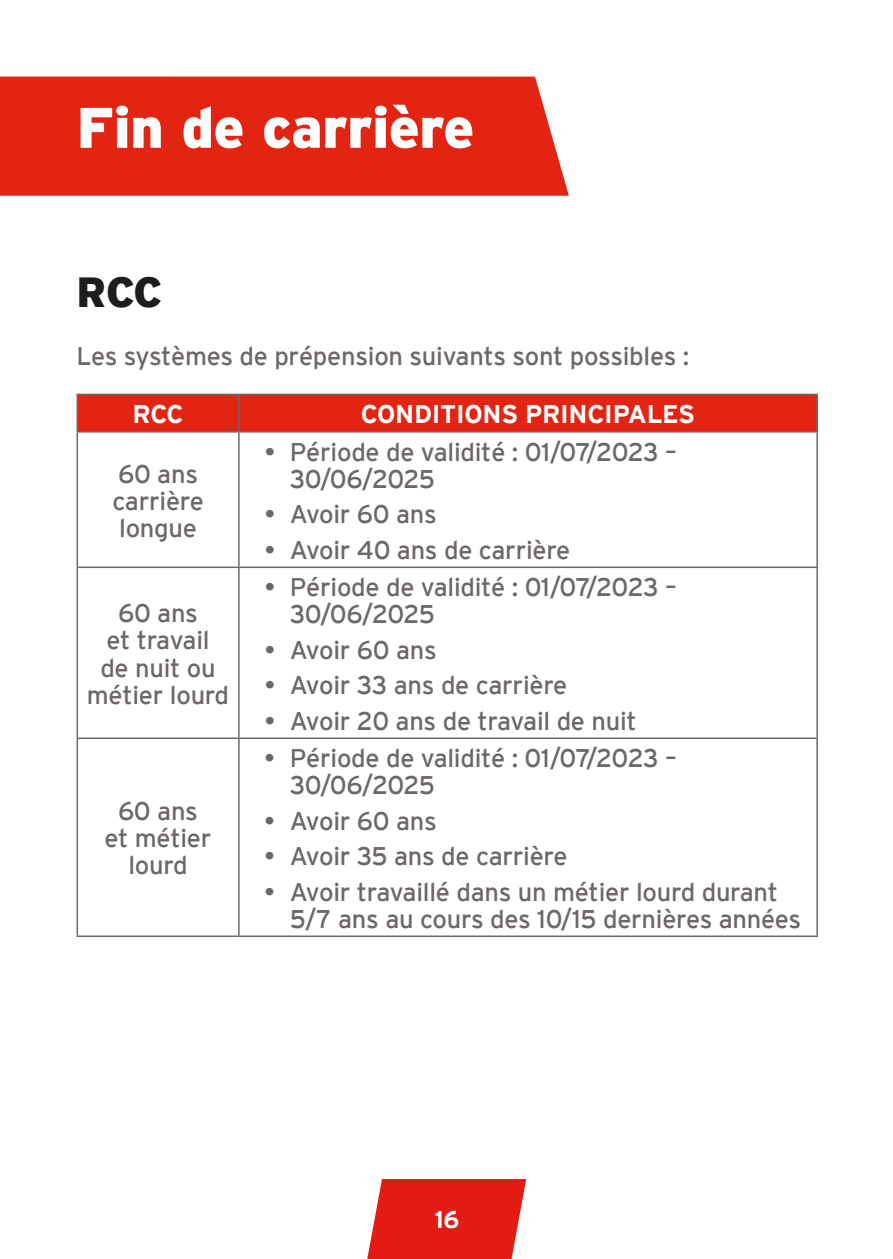
<style>
.page{position:relative;width:893px;height:1259px;background:#fff}
.page>*{position:absolute;margin:0;border:0;box-sizing:border-box;transform-origin:0 0}
.t1{font:900 57px "Interstate";letter-spacing:-.01em;color:#fff}
.t2{font:900 42px "Interstate";color:#1d1d1b}
.t3{font:25.5px/27px "Interstate";letter-spacing:-.01em;color:#6d6768}
.t4{font:700 25.5px "Interstate";letter-spacing:-.01em;color:#fff}
.t5{font:700 24px "Interstate";color:#fff}
</style>
<div class="page">
<div style="left:78px;top:395px;width:738px;height:36px;background:#e42413"></div>
<hr style="left:77px;top:394px;width:162px;height:1px;background:#6d6768">
<hr style="left:77px;top:395px;width:1px;height:36px;background:#6d6768">
<hr style="left:239px;top:394px;width:579px;height:1px;background:#6d6768">
<hr style="left:238px;top:395px;width:2px;height:36px;background:#6d6768">
<hr style="left:816px;top:395px;width:2px;height:36px;background:#6d6768">
<hr style="left:77px;top:431px;width:162px;height:1px;background:#6d6768">
<hr style="left:77px;top:432px;width:1px;height:134px;background:#6d6768">
<hr style="left:239px;top:431px;width:579px;height:1px;background:#6d6768">
<hr style="left:238px;top:432px;width:2px;height:134px;background:#6d6768">
<hr style="left:816px;top:432px;width:2px;height:134px;background:#6d6768">
<hr style="left:77px;top:566px;width:162px;height:2px;background:#6d6768">
<hr style="left:77px;top:568px;width:1px;height:169px;background:#6d6768">
<hr style="left:239px;top:566px;width:579px;height:2px;background:#6d6768">
<hr style="left:238px;top:568px;width:2px;height:169px;background:#6d6768">
<hr style="left:816px;top:568px;width:2px;height:169px;background:#6d6768">
<hr style="left:77px;top:737px;width:162px;height:2px;background:#6d6768">
<hr style="left:77px;top:739px;width:1px;height:196px;background:#6d6768">
<hr style="left:239px;top:737px;width:579px;height:2px;background:#6d6768">
<hr style="left:238px;top:739px;width:2px;height:196px;background:#6d6768">
<hr style="left:816px;top:739px;width:2px;height:196px;background:#6d6768">
<hr style="left:77px;top:935px;width:162px;height:2px;background:#6d6768">
<hr style="left:239px;top:935px;width:579px;height:2px;background:#6d6768">
<div style="left:0;top:77px;width:569px;height:119px;background:#e42413"></div>
<svg style="left:367px;top:1179px;width:159px;height:80px;background:#e63028"></svg>
<h1 class="t1" style="left:77px;top:95px;width:399px">Fin de carrière</h1>
<h2 class="t2" style="left:77px;top:268px;width:87px">RCC</h2>
<p class="t3" style="left:77px;top:342px;width:614px">Les systèmes de prépension suivants sont possibles :</p>
<p class="t4" style="left:132px;top:400px;width:53px">RCC</p>
<p class="t4" style="left:361px;top:400px;width:336px">CONDITIONS PRINCIPALES</p>
<p class="t3" style="left:112px;top:460px;width:93px">60 ans carrière longue</p>
<p class="t3" style="left:87px;top:600px;width:144px;text-align:center">60 ans<br>et travail<br>de nuit ou métier lourd</p>
<p class="t3" style="left:105px;top:798px;width:108px;text-align:center">60 ans et métier lourd</p>
<p class="t3" style="left:290px;top:438px;width:388px;text-indent:-26px">• Période de validité : 01/07/2023 –<br>30/06/2025</p>
<p class="t3" style="left:264px;top:500px;width:174px">• Avoir 60 ans</p>
<p class="t3" style="left:264px;top:536px;width:307px">• Avoir 40 ans de carrière</p>
<p class="t3" style="left:290px;top:573px;width:388px;text-indent:-26px">• Période de validité : 01/07/2023 –<br>30/06/2025</p>
<p class="t3" style="left:264px;top:636px;width:174px">• Avoir 60 ans</p>
<p class="t3" style="left:264px;top:671px;width:304px">• Avoir 33 ans de carrière</p>
<p class="t3" style="left:264px;top:707px;width:374px">• Avoir 20 ans de travail de nuit</p>
<p class="t3" style="left:290px;top:744px;width:388px;text-indent:-26px">• Période de validité : 01/07/2023 –<br>30/06/2025</p>
<p class="t3" style="left:264px;top:807px;width:174px">• Avoir 60 ans</p>
<p class="t3" style="left:264px;top:842px;width:305px">• Avoir 35 ans de carrière</p>
<p class="t3" style="left:290px;top:878px;width:513px;text-indent:-26px">• Avoir travaillé dans un métier lourd durant<br>5/7 ans au cours des 10/15 dernières années</p>
<p class="t5" style="left:434px;top:1206px;width:27px">16</p>
</div>
